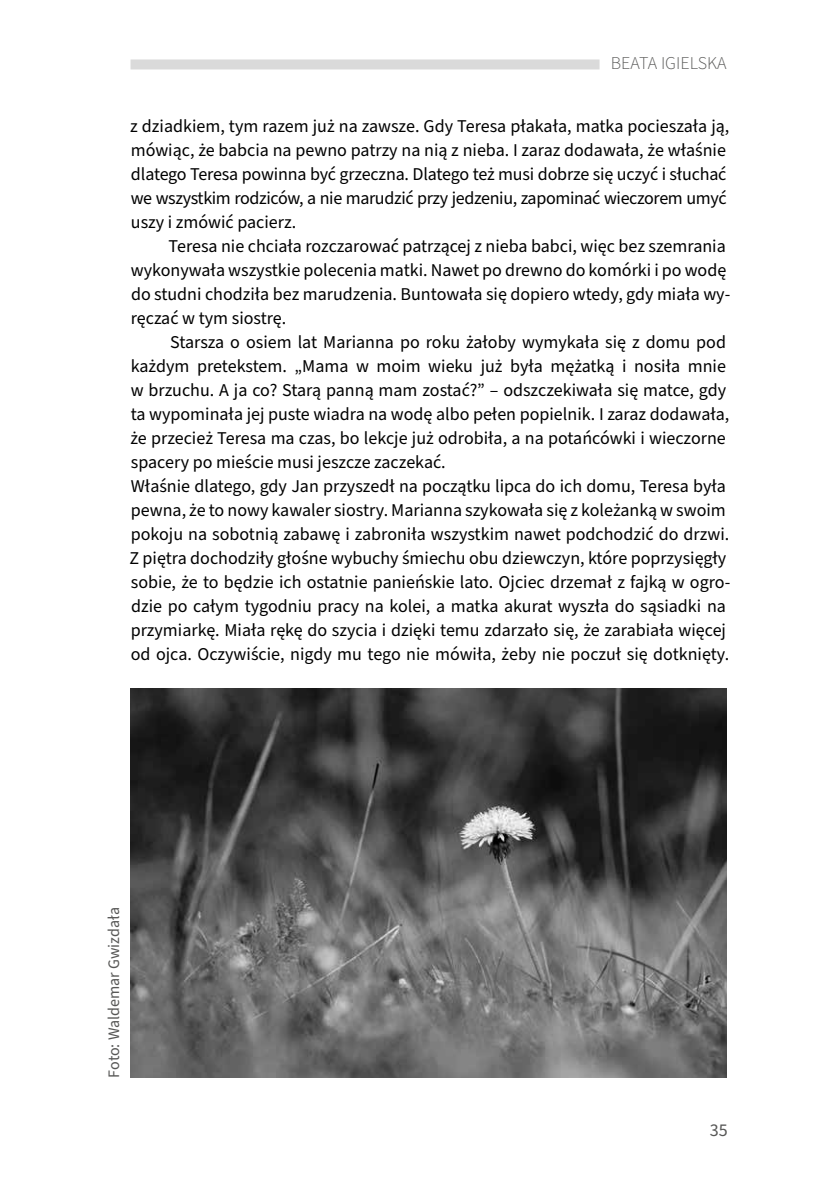
<style>
.page{position:relative;width:840px;height:1191px;background:#fff}
.page>*{position:absolute;margin:0;border:0;box-sizing:border-box;transform-origin:0 0}
.t1{font:18px/24px "Source Sans Pro";color:#000}
.t2{font:300 18px "Source Sans Pro";color:#575756}
.t3{font:18px "Source Sans Pro";color:#575756}
.t4{font:16px "Source Sans Pro";color:#575756}
</style>
<div class="page">
<div style="left:130px;top:59px;width:469px;height:10px;background:#dadada"></div>
<img style="left:130px;top:688px;width:596px;height:389px">
<p class="t2" style="left:610px;top:51px;width:117px">BEATA IGIELSKA</p>
<p class="t1" style="left:130px;top:114px;width:600px">z dziadkiem, tym razem już na zawsze. Gdy Teresa płakała, matka pocieszała ją, mówiąc, że babcia na pewno patrzy na nią z nieba. I zaraz dodawała, że właśnie dlatego Teresa powinna być grzeczna. Dlatego też musi dobrze się uczyć i słuchać we wszystkim rodziców, a nie marudzić przy jedzeniu, zapominać wieczorem umyć uszy i zmówić pacierz.</p>
<p class="t1" style="left:131px;top:234px;width:600px;text-indent:38px">Teresa nie chciała rozczarować patrzącej z nieba babci, więc bez szemrania wykonywała wszystkie polecenia matki. Nawet po drewno do komórki i po wodę do studni chodziła bez marudzenia. Buntowała się dopiero wtedy, gdy miała wy&shy;ręczać w tym siostrę.</p>
<p class="t1" style="left:129px;top:330px;width:602px;text-indent:41px">Starsza o osiem lat Marianna po roku żałoby wymykała się z domu pod każdym pretekstem. „Mama w moim wieku już była mężatką i nosiła mnie w brzuchu. A ja co? Starą panną mam zostać?” – odszczekiwała się matce, gdy ta wypominała jej puste wiadra na wodę albo pełen popielnik. I zaraz dodawała, że przecież Teresa ma czas, bo lekcje już odrobiła, a na potańcówki i wieczorne spacery po mieście musi jeszcze zaczekać.<br>Właśnie dlatego, gdy Jan przyszedł na początku lipca do ich domu, Teresa była pewna, że to nowy kawaler siostry. Marianna szykowała się z koleżanką w swoim pokoju na sobotnią zabawę i zabroniła wszystkim nawet podchodzić do drzwi.<br>Z piętra dochodziły głośne wybuchy śmiechu obu dziewczyn, które poprzysięgły sobie, że to będzie ich ostatnie panieńskie lato. Ojciec drzemał z fajką w ogro&shy;dzie po całym tygodniu pracy na kolei, a matka akurat wyszła do sąsiadki na przymiarkę. Miała rękę do szycia i dzięki temu zdarzało się, że zarabiała więcej od ojca. Oczywiście, nigdy mu tego nie mówiła, żeby nie poczuł się dotknięty.</p>
<p class="t4" style="left:103px;top:1077px;width:172px;rotate:-90deg">Foto: Waldemar Gwizdała</p>
<p class="t3" style="left:709px;top:1118px;width:19px">35</p>
</div>
